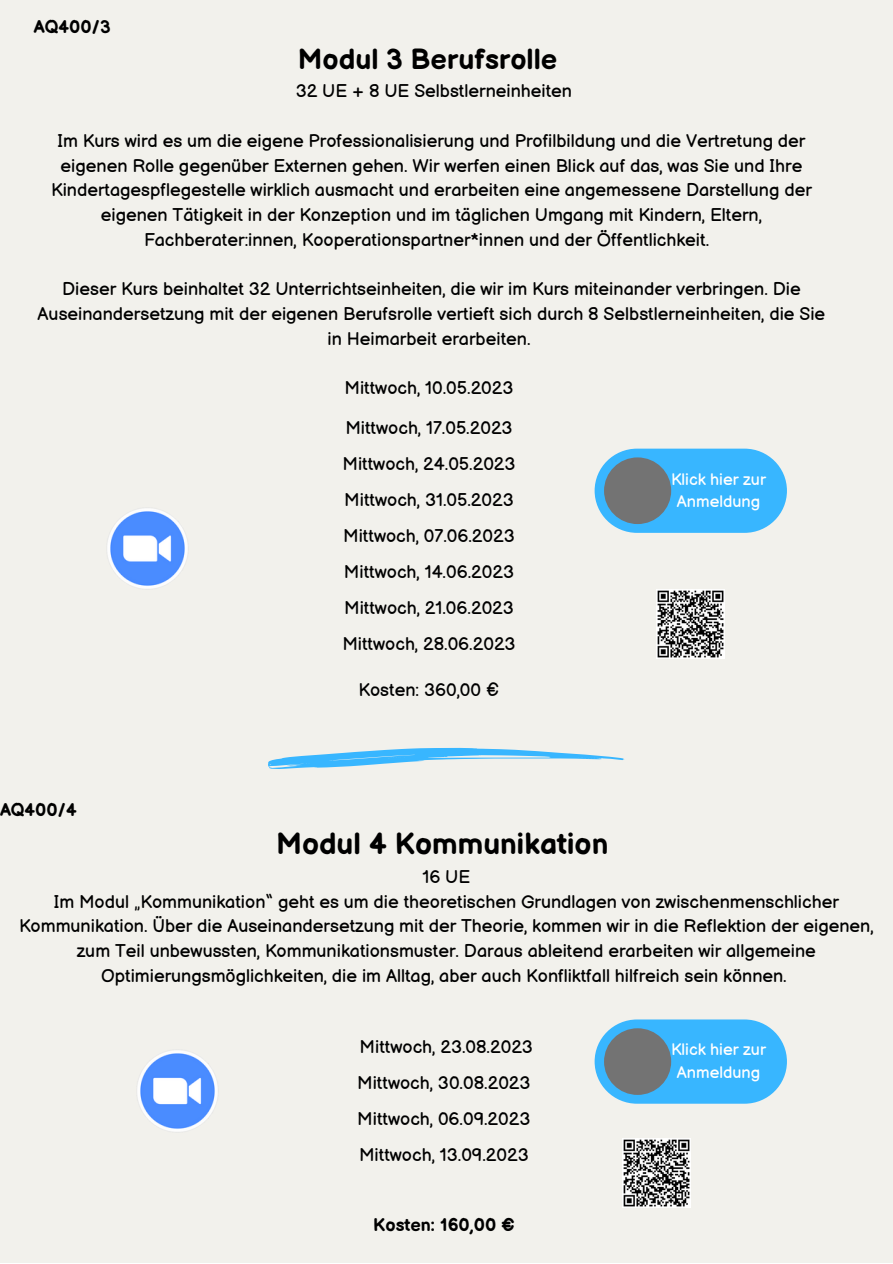
<style>
.page{position:relative;width:893px;height:1264px;background:#fff}
.page>*{position:absolute;margin:0;border:0;box-sizing:border-box;transform-origin:0 0}
.t1{font:700 30px "Balsamiq Sans";color:#000}
.t2{font:700 28.5px "Balsamiq Sans";color:#000}
.t3{font:18px/24.8px "Balsamiq Sans";color:#000;text-align:center}
.t4{font:700 18px "Balsamiq Sans";color:#000}
.t5{font:16.35px/22.6px "Balsamiq Sans";color:#fff;text-align:center}
</style>
<div class="page">
<div style="left:0;top:0;width:892px;height:1262px;background:#f2f1ec"></div>
<svg style="left:268px;top:748px;width:356px;height:21px"></svg>
<div style="left:594px;top:448px;width:192px;height:85px;background:#38b6ff;border-radius:42px"></div>
<div style="left:604px;top:457px;width:67px;height:67px;background:#737373;border-radius:50%"></div>
<div style="left:594px;top:1019px;width:192px;height:84px;background:#38b6ff;border-radius:42px"></div>
<div style="left:604px;top:1028px;width:67px;height:66px;background:#737373;border-radius:50%"></div>
<img style="left:107px;top:508px;width:81px;height:81px">
<img style="left:137px;top:1050px;width:81px;height:82px">
<img style="left:656px;top:589px;width:69px;height:69px">
<img style="left:622px;top:1138px;width:68px;height:69px">
<p class="t4" style="left:34px;top:17px;width:78px">AQ400/3</p>
<h2 class="t2" style="left:298px;top:44px;width:261px">Modul 3 Berufsrolle</h2>
<p class="t3" style="left:296px;top:80px;width:278px">32 UE + 8 UE Selbstlerneinheiten</p>
<p class="t3" style="left:51px;top:129px;width:762px">Im Kurs wird es um die eigene Professionalisierung und Profilbildung und die Vertretung der eigenen Rolle gegenüber Externen gehen. Wir werfen einen Blick auf das, was Sie und Ihre Kindertagespflegestelle wirklich ausmacht und erarbeiten eine angemessene Darstellung der eigenen Tätigkeit in der Konzeption und im täglichen Umgang mit Kindern, Eltern, Fachberater:innen, Kooperationspartner*innen und der Öffentlichkeit.</p>
<p class="t3" style="left:38px;top:277px;width:789px">Dieser Kurs beinhaltet 32 Unterrichtseinheiten, die wir im Kurs miteinander verbringen. Die<br>Auseinandersetzung mit der eigenen Berufsrolle vertieft sich durch 8 Selbstlerneinheiten, die Sie in Heimarbeit erarbeiten.</p>
<p class="t3" style="left:344px;top:369px;width:170px;line-height:39.3px;text-align:left">Mittwoch, 10.05.2023<br>Mittwoch, 17.05.2023</p>
<p class="t3" style="left:342px;top:446px;width:175px;line-height:36px;text-align:justify">Mittwoch, 24.05.2023<br>Mittwoch, 31.05.2023<br>Mittwoch, 07.06.2023<br>Mittwoch, 14.06.2023<br>Mittwoch, 21.06.2023<br>Mittwoch, 28.06.2023</p>
<p class="t3" style="left:358px;top:678px;width:143px">Kosten: 360,00 €</p>
<p class="t5" style="left:671px;top:468px;width:96px">Klick hier zur<br>Anmeldung</p>
<p class="t4" style="left:0;top:800px;width:78px">AQ400/4</p>
<h1 class="t1" style="left:276px;top:826px;width:334px">Modul 4 Kommunikation</h1>
<p class="t3" style="left:19px;top:865px;width:856px">16 UE<br>Im Modul „Kommunikation“ geht es um die theoretischen Grundlagen von zwischenmenschlicher Kommunikation. Über die Auseinandersetzung mit der Theorie, kommen wir in die Reflektion der eigenen, zum Teil unbewussten, Kommunikationsmuster. Daraus ableitend erarbeiten wir allgemeine Optimierungsmöglichkeiten, die im Alltag, aber auch Konfliktfall hilfreich sein können.</p>
<p class="t3" style="left:357px;top:1029px;width:177px;line-height:36px;text-align:left">Mittwoch, 23.08.2023<br>Mittwoch, 30.08.2023<br>Mittwoch, 06.09.2023<br>Mittwoch, 13.09.2023</p>
<p class="t4" style="left:373px;top:1215px;width:143px">Kosten: 160,00 €</p>
<p class="t5" style="left:671px;top:1039px;width:96px">Klick hier zur<br>Anmeldung</p>
</div>
